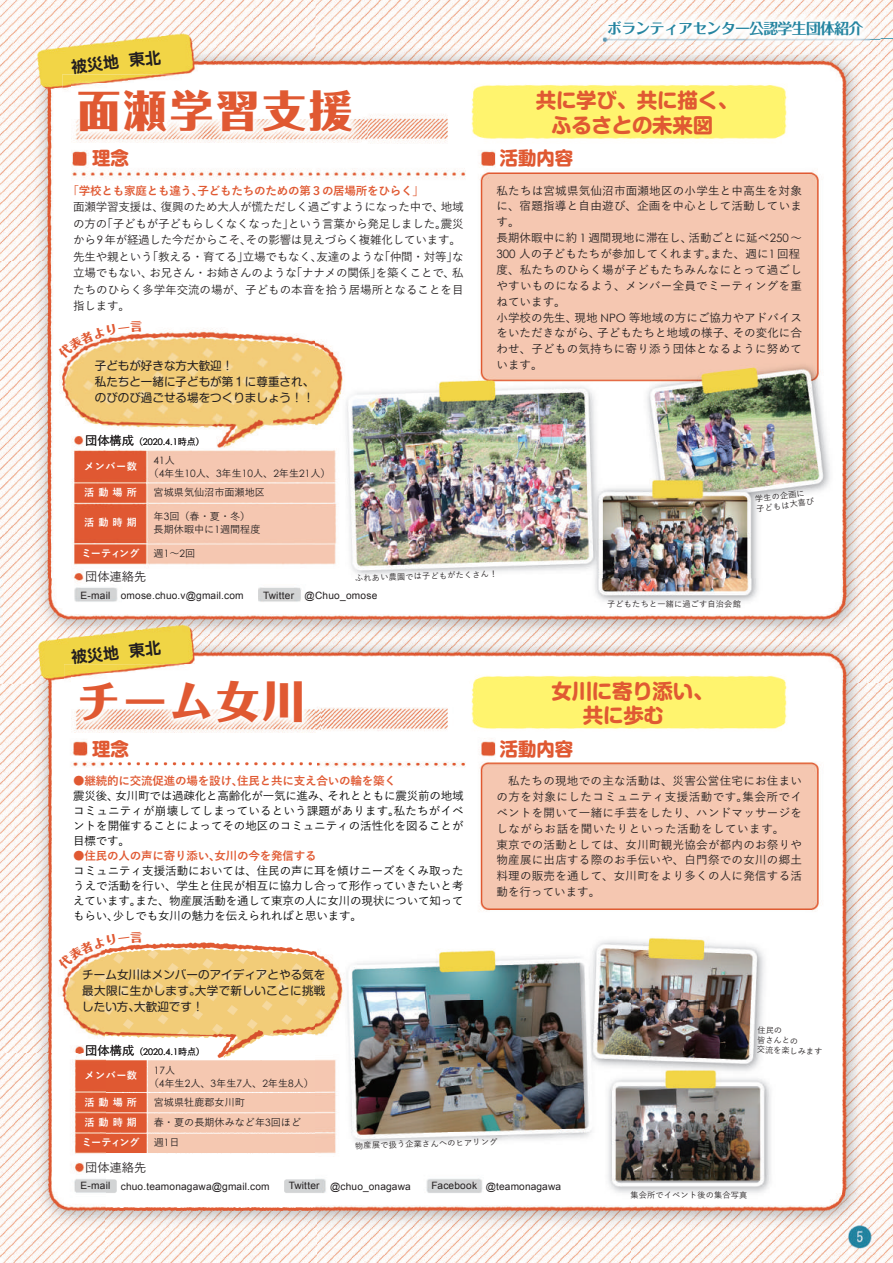
<style>
.page{position:relative;width:893px;height:1263px;background:#fff}
.page>*{position:absolute;margin:0;border:0;box-sizing:border-box;transform-origin:0 0}
.t1{font:800 42.9px "Folk Pro";letter-spacing:.08em;color:#e05932}
.t2{font:700 20.4px "Shin M Go Pro";letter-spacing:-.01em;color:#e05932}
.t3{font:700 18.45px "Shin M Go Pro";color:#e05932}
.t4{font:700 15.9px "Shin M Go Pro De";color:#231f20}
.t5{font:700 14.85px "Folk Pro";letter-spacing:-.045em;color:#2484a0}
.t6{font:500 12.3px "Yu Go";color:#231f20}
.t7{font:500 11.55px/15.9px "Yu Go";letter-spacing:.02em;color:#231f20}
.t8{font:500 11.55px/15px "Yu Go";letter-spacing:-.02em;color:#030303;text-align:justify}
.t9{font:500 11.55px/16.5px "Yu Go";letter-spacing:-.02em;color:#231f20}
.t10{font:500 11.55px/15.9px "Yu Go";color:#231f20;text-align:justify}
.t11{font:11.55px/15.9px "Shin M Go Pro";color:#231f20;text-align:justify}
.t12{font:700 11.55px "Yu Go";letter-spacing:-.02em;color:#e05932}
.t13{font:10.2px "Arial";letter-spacing:.015em;color:#231f20}
.t14{font:500 10.2px/18.9px "Yu Go";color:#231f20}
.t15{font:700 10.2px "Yu Go";letter-spacing:.05em;color:#fff}
.t16{font:700 10.2px/20.2px "Yu Go";letter-spacing:.4em;color:#fff}
.t17{font:10.2px "Century Gothic";color:#231f20}
.t18{font:9px "Century Gothic";color:#231f20}
.t19{font:500 8.25px/9.9px "Yu Go";letter-spacing:.02em;color:#231f20}
.s1{font-family:"Century Gothic";font-weight:400}
.s2{font-family:"Yu Go";font-weight:500;font-size:12.3px;color:#030303}
.s3{font-family:"Yu Go";font-weight:500;color:#030303}
.s4{font-family:"Yu Go";font-weight:500}
</style>
<div class="page">
<img style="left:0;top:0;width:893px;height:684px">
<img style="left:0;top:684px;width:105px;height:579px">
<img style="left:316px;top:684px;width:577px;height:579px">
<img style="left:105px;top:762px;width:211px;height:501px">
<img style="left:64px;top:664px;width:257px;height:74px">
<img style="left:72px;top:674px;width:244px;height:59px">
<img style="left:62px;top:74px;width:306px;height:74px">
<img style="left:72px;top:83px;width:290px;height:59px">
<img style="left:591px;top:4px;width:289px;height:50px">
<img style="left:600px;top:15px;width:270px;height:29px">
<svg style="left:58px;top:931px;width:145px;height:168px"></svg>
<svg style="left:58px;top:321px;width:145px;height:168px"></svg>
<h3 class="t4" style="left:70px;top:54px;width:91px;rotate:-7deg">被災地 東北</h3>
<h1 class="t1" style="left:78px;top:74px;width:276px">面瀬学習支援</h1>
<h3 class="t3" style="left:92px;top:143px;width:38px">理念</h3>
<p class="t12" style="left:67px;top:184px;width:358px">「学校とも家庭とも違う、子どもたちのための第３の居場所をひらく」</p>
<p class="t9" style="left:73px;top:197px;width:392px">面瀬学習支援は、復興のため大人が慌ただしく過ごすようになった中で、地域の方の「子どもが子どもらしくなくなった」という言葉から発足しました。震災から<span class="s1">9</span>年が経過した今だからこそ、その影響は見えづらく複雑化しています。先生や親という「教える・育てる」立場でもなく、友達のような「仲間・対等」な立場でもない、お兄さん・お姉さんのような「ナナメの関係」を築くことで、私たちのひらく多学年交流の場が、子どもの本音を拾う居場所となることを目指します。</p>
<p class="t11" style="left:95px;top:356px;width:221px;text-align:left">子どもが好きな方大歓迎！<br>私たちと一緒に子どもが第１に尊重され、のびのび過ごせる場をつくりましょう！！</p>
<p class="t18" style="left:85px;top:436px;width:121px"><span class="s2">団体構成</span><span class="s3">（</span>2020.4.1<span class="s3">時点）</span></p>
<p class="t15" style="left:84px;top:460px;width:54px">メンバー数</p>
<p class="t15" style="left:84px;top:487px;width:54px">活動場所</p>
<p class="t15" style="left:84px;top:517px;width:54px">活動時期</p>
<p class="t15" style="left:82px;top:547px;width:59px">ミーティング</p>
<p class="t17" style="left:154px;top:454px;width:23px">41<span class="s4">人</span></p>
<p class="t14" style="left:154px;top:463px;width:179px;text-indent:-5px">（<span class="s1">4</span>年生<span class="s1">10</span>人、<span class="s1">3</span>年生<span class="s1">10</span>人、<span class="s1">2</span>年生<span class="s1">21</span>人）宮城県気仙沼市面瀬地区</p>
<p class="t14" style="left:154px;top:509px;width:108px;line-height:12.1px">年<span class="s1">3</span>回（春・夏・冬）長期休暇中に<span class="s1">1</span>週間程度</p>
<p class="t14" style="left:154px;top:542px;width:43px">週<span class="s1">1</span>～<span class="s1">2</span>回</p>
<p class="t5" style="left:607px;top:16px;width:258px">ボランティアセンター公認学生団体紹介</p>
<h2 class="t2" style="left:536px;top:84px;width:204px">共に学び、共に描く、</h2>
<h2 class="t2" style="left:551px;top:108px;width:164px">ふるさとの未来図</h2>
<h3 class="t3" style="left:500px;top:143px;width:75px">活動内容</h3>
<p class="t7" style="left:496px;top:181px;width:307px">私たちは宮城県気仙沼市面瀬地区の小学生と中高生を対象に、宿題指導と自由遊び、企画を中心として活動しています。<br>長期休暇中に約 <span class="s1">1</span> 週間現地に滞在し、活動ごとに延べ<span class="s1">250</span>～<br><span class="s1">300</span> 人の子どもたちが参加してくれます。また、週に<span class="s1">1</span> 回程度、私たちのひらく場が子どもたちみんなにとって過ごしやすいものになるよう、メンバー全員でミーティングを重ねています。<br>小学校の先生、現地 <span class="s1">NPO</span> 等地域の方にご協力やアドバイスをいただきながら、子どもたちと地域の様子、その変化に合わせ、子どもの気持ちに寄り添う団体となるように努めています。</p>
<p class="t19" style="left:754px;top:493px;width:60px;rotate:-8deg">学生の企画に子どもは大喜び</p>
<p class="t6" style="left:85px;top:565px;width:63px">団体連絡先</p>
<p class="t19" style="left:355px;top:572px;width:144px;rotate:-2deg">ふれあい農園では子どもがたくさん！</p>
<p class="t13" style="left:81px;top:589px;width:165px">E-mail omose.chuo.v@gmail.com</p>
<p class="t13" style="left:263px;top:589px;width:116px">Twitter @Chuo_omose</p>
<h3 class="t4" style="left:70px;top:645px;width:91px;rotate:-7deg">被災地 東北</h3>
<h1 class="t1" style="left:78px;top:665px;width:230px">チーム女川</h1>
<p class="t19" style="left:607px;top:598px;width:135px">子どもたちと一緒に過ごす自治会館</p>
<h2 class="t2" style="left:551px;top:674px;width:164px">女川に寄り添い、</h2>
<h2 class="t2" style="left:583px;top:699px;width:83px">共に歩む</h2>
<h3 class="t3" style="left:92px;top:734px;width:38px">理念</h3>
<p class="t12" style="left:73px;top:774px;width:324px">●継続的に交流促進の場を設け、住民と共に支え合いの輪を築く</p>
<p class="t8" style="left:73px;top:787px;width:392px">震災後、女川町では過疎化と高齢化が一気に進み、それとともに震災前の地域コミュニティが崩壊してしまっているという課題があります。私たちがイベントを開催することによってその地区のコミュニティの活性化を図ることが目標です。</p>
<p class="t12" style="left:73px;top:849px;width:245px">●住民の人の声に寄り添い、女川の今を発信する</p>
<p class="t8" style="left:73px;top:862px;width:392px">コミュニティ支援活動においては、住民の声に耳を傾けニーズをくみ取ったうえで活動を行い、学生と住民が相互に協力し合って形作っていきたいと考えています。また、物産展活動を通して東京の人に女川の現状について知ってもらい、少しでも女川の魅力を伝えられればと思います。</p>
<p class="t11" style="left:82px;top:965px;width:245px">チーム女川はメンバーのアイディアとやる気を最大限に生かします。大学で新しいことに挑戦したい方、大歓迎です！</p>
<p class="t18" style="left:85px;top:1046px;width:121px"><span class="s2">団体構成</span><span class="s3">（</span>2020.4.1<span class="s3">時点）</span></p>
<h3 class="t3" style="left:500px;top:734px;width:75px">活動内容</h3>
<p class="t10" style="left:496px;top:771px;width:307px">　私たちの現地での主な活動は、災害公営住宅にお住まいの方を対象にしたコミュニティ支援活動です。集会所でイベントを開いて一緒に手芸をしたり、ハンドマッサージをしながらお話を聞いたりといった活動をしています。　　東京での活動としては、女川町観光協会が都内のお祭りや物産展に出店する際のお手伝いや、白門祭での女川の郷土料理の販売を通して、女川町をより多くの人に発信する活動を行っています。</p>
<p class="t19" style="left:758px;top:1024px;width:67px;rotate:2deg">住民の<br>皆さんとの<br>交流を楽しみます</p>
<p class="t15" style="left:84px;top:1070px;width:54px">メンバー数</p>
<p class="t16" style="left:82px;top:1092px;width:59px">活動場所活動時期ミーティング</p>
<p class="t17" style="left:154px;top:1064px;width:23px">17<span class="s4">人</span></p>
<p class="t14" style="left:154px;top:1072px;width:162px;text-indent:-5px">（<span class="s1">4</span>年生<span class="s1">2</span>人、<span class="s1">3</span>年生<span class="s1">7</span>人、<span class="s1">2</span>年生<span class="s1">8</span>人）宮城県牡鹿郡女川町</p>
<p class="t14" style="left:154px;top:1111px;width:149px;line-height:20.2px">春・夏の長期休みなど年<span class="s1">3</span>回ほど週<span class="s1">1</span>日</p>
<p class="t19" style="left:355px;top:1140px;width:144px;rotate:-2deg">物産展で扱う企業さんへのヒアリング</p>
<p class="t6" style="left:85px;top:1156px;width:63px">団体連絡先</p>
<p class="t13" style="left:81px;top:1179px;width:191px">E-mail chuo.teamonagawa@gmail.com</p>
<p class="t13" style="left:289px;top:1179px;width:124px">Twitter @chuo_onagawa</p>
<p class="t13" style="left:432px;top:1179px;width:131px">Facebook @teamonagawa</p>
<p class="t19" style="left:630px;top:1189px;width:118px">集会所でイベント後の集合写真</p>
</div>
